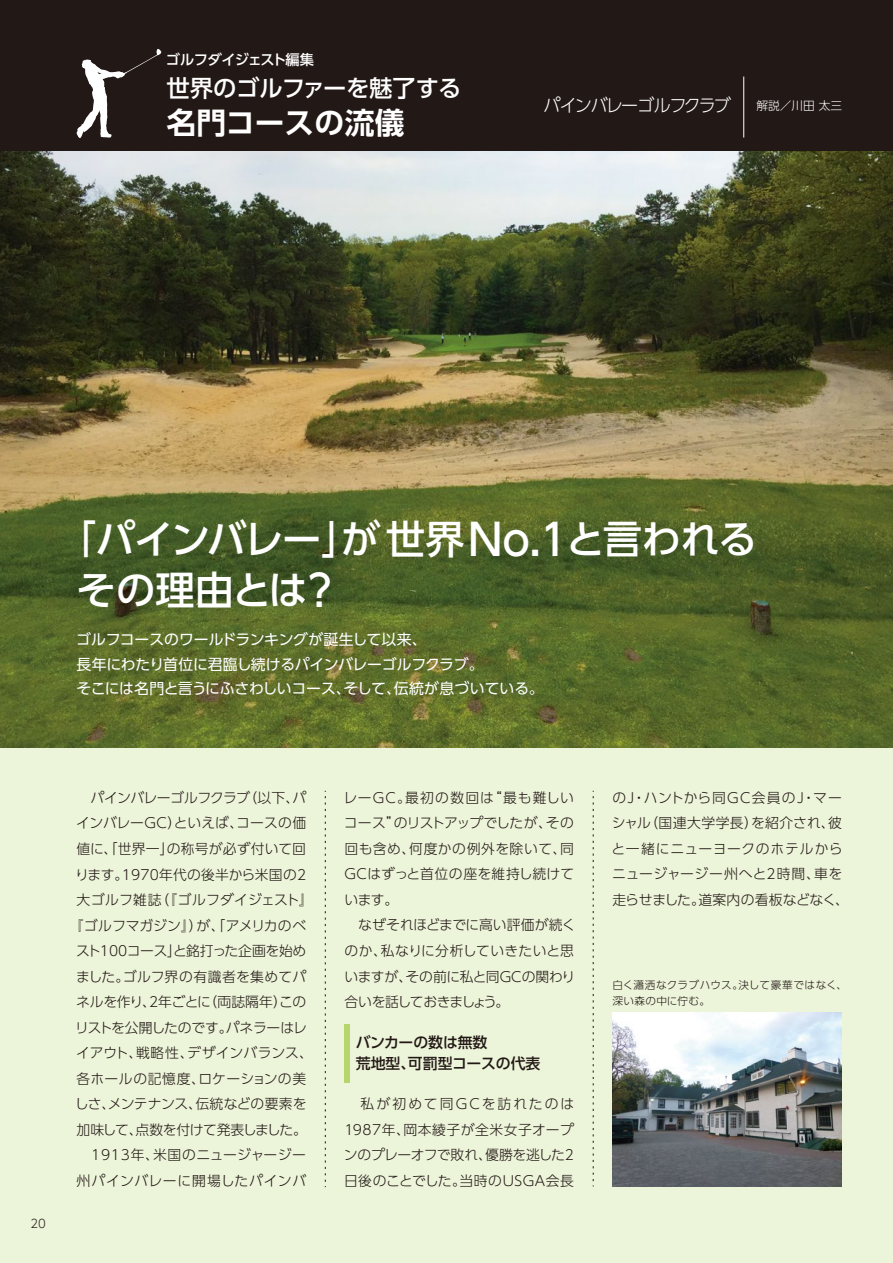
<style>
.page{position:relative;width:893px;height:1263px;background:#ecf4d9}
.page>*{position:absolute;margin:0;border:0;box-sizing:border-box;transform-origin:0 0}
.t1{font:500 39.3px/51px "UD Shin Go Pro";letter-spacing:-.035em;color:#fff}
.t2{font:700 29.7px "UD Shin Go Pro De";letter-spacing:.005em;color:#fff}
.t3{font:500 23.4px "UD Shin Go Pro";letter-spacing:-.02em;color:#fff}
.t4{font:300 17.55px "UD Shin Go Pro";letter-spacing:-.085em;color:#fff}
.t5{font:14.85px/24.5px "UD Shin Go Pro";letter-spacing:-.02em;color:#fff}
.t6{font:500 14.85px/21.3px "UD Shin Go Pro";letter-spacing:-.005em;color:#221815}
.t7{font:500 14.25px "UD Shin Go Pro";letter-spacing:-.05em;color:#fff}
.t8{font:300 13.8px/25.5px "UD Shin Go Pro";letter-spacing:.005em;color:#221815;text-align:center}
.t9{font:300 13.8px/25.5px "UD Shin Go Pro";letter-spacing:.03em;color:#221815}
.t10{font:300 11.7px "UD Shin Go Pro";color:#fff}
.t11{font:300 11.7px "UD Shin Go Pro";color:#221815}
.t12{font:300 10.65px/15.9px "UD Shin Go Pro";letter-spacing:.025em;color:#221815}
.s1{font-size:43.2px}
</style>
<div class="page">
<img style="left:0;top:150px;width:893px;height:598px">
<div style="left:0;top:0;width:893px;height:150px;background:#221815"></div>
<svg style="left:325px;top:791px;width:1px;height:396px"></svg>
<svg style="left:593px;top:791px;width:1px;height:395px"></svg>
<svg style="left:77px;top:49px;width:84px;height:89px"></svg>
<hr style="left:743px;top:77px;width:1px;height:61px;background:#fff">
<div style="left:344px;top:1024px;width:6px;height:58px;background:#b6d56a"></div>
<img style="left:612px;top:1013px;width:230px;height:173px">
<p class="t7" style="left:166px;top:49px;width:149px">ゴルフダイジェスト編集</p>
<h3 class="t3" style="left:166px;top:70px;width:297px">世界のゴルファーを魅了する</h3>
<h2 class="t2" style="left:166px;top:98px;width:240px">名門コースの流儀</h2>
<p class="t4" style="left:544px;top:91px;width:189px">パインバレーゴルフクラブ</p>
<p class="t10" style="left:756px;top:96px;width:87px">解説／川田 太三</p>
<h1 class="t1" style="left:77px;top:512px;width:682px;text-indent:-20px">「パインバレー」が世界<span class="s1">No.1</span>と言われるその理由とは<span class="s1">？</span></h1>
<p class="t5" style="left:76px;top:627px;width:469px">ゴルフコースのワールドランキングが誕生して以来、<br>長年にわたり首位に君臨し続けるパインバレーゴルフクラブ。<br>そこには名門と言うにふさわしいコース、そして、伝統が息づいている。</p>
<p class="t11" style="left:31px;top:1213px;width:17px">20</p>
<p class="t8" style="left:70px;top:784px;width:245px">　パインバレーゴルフクラブ（以下、パインバレーGC）といえば、コースの価値に、「世界一」の称号が必ず付いて回ります。1970年代の後半から米国の2大ゴルフ雑誌（『ゴルフダイジェスト』『ゴルフマガジン』）が、「アメリカのベスト100コース」と銘打った企画を始めました。ゴルフ界の有識者を集めてパネルを作り、2年ごとに（両誌隔年）このリストを公開したのです。パネラーはレイアウト、戦略性、デザインバランス、各ホールの記憶度、ロケーションの美しさ、メンテナンス、伝統などの要素を加味して、点数を付けて発表しました。　1913年、米国のニュージャージー州パインバレーに開場したパインバ</p>
<p class="t8" style="left:343px;top:784px;width:234px;text-align:left">レーGC。最初の数回は“最も難しいコース”のリストアップでしたが、その回も含め、何度かの例外を除いて、同<br>GCはずっと首位の座を維持し続けています。<br>　なぜそれほどまでに高い評価が続くのか、私なりに分析していきたいと思いますが、その前に私と同GCの関わり合いを話しておきましょう。</p>
<p class="t6" style="left:356px;top:1031px;width:186px">バンカーの数は無数<br>荒地型、可罰型コースの代表</p>
<p class="t8" style="left:344px;top:1090px;width:232px;text-align:justify">　私が初めて同GCを訪れたのは1987年、岡本綾子が全米女子オープンのプレーオフで敗れ、優勝を逃した2日後のことでした。当時のUSGA会長</p>
<p class="t9" style="left:611px;top:784px;width:239px">のJ・ハントから同GC会員のJ・マーシャル（国連大学学長）を紹介され、彼と一緒にニューヨークのホテルからニュージャージー州へと2時間、車を走らせました。道案内の看板などなく、</p>
<p class="t12" style="left:612px;top:976px;width:236px">白く瀟洒なクラブハウス。決して豪華ではなく、深い森の中に佇む。</p>
</div>
